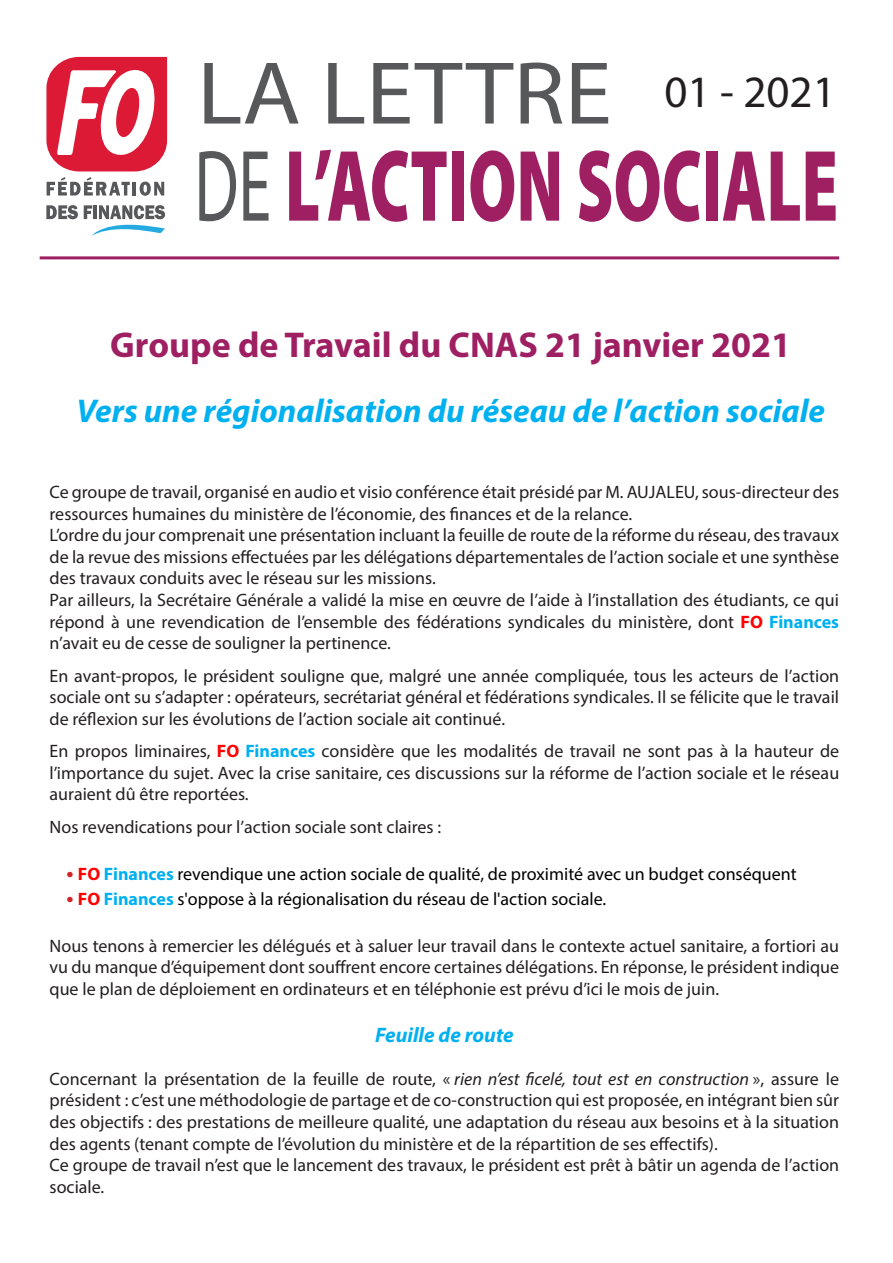
<style>
.page{position:relative;width:893px;height:1263px;background:#fff}
.page>*{position:absolute;margin:0;border:0;box-sizing:border-box;transform-origin:0 0}
.t1{font:45px "Myriad Pro";color:#231f20}
.t2{font:700 36px "Myriad Pro";color:#9e1f62}
.t3{font:italic 700 33px "Myriad Pro";color:#00b0f0}
.t4{font:italic 700 21px "Myriad Pro";color:#00b0f0}
.t5{font:18px/21.6px "Myriad Pro";color:#231f20;text-align:justify}
.t6{font:18px "Myriad Pro";color:#000}
.s1{font-weight:700;color:#f00}
.s2{font-weight:700;color:#00b0f0}
.s3{font-weight:700;font-size:21px;color:#d1232a}
.s4{font-style:italic}
</style>
<div class="page">
<svg style="left:204px;top:63px;width:95px;height:61px"></svg>
<svg style="left:328px;top:63px;width:36px;height:61px"></svg>
<svg style="left:373px;top:63px;width:140px;height:61px"></svg>
<svg style="left:521px;top:63px;width:41px;height:61px"></svg>
<svg style="left:572px;top:63px;width:36px;height:61px"></svg>
<svg style="left:199px;top:151px;width:37px;height:70px"></svg>
<svg style="left:243px;top:152px;width:26px;height:69px"></svg>
<svg style="left:289px;top:150px;width:158px;height:72px"></svg>
<div style="left:452px;top:152px;width:12px;height:69px;background:#9e1f62"></div>
<svg style="left:470px;top:150px;width:44px;height:72px"></svg>
<svg style="left:521px;top:152px;width:38px;height:69px"></svg>
<svg style="left:579px;top:150px;width:121px;height:72px"></svg>
<div style="left:706px;top:152px;width:12px;height:69px;background:#9e1f62"></div>
<svg style="left:723px;top:152px;width:42px;height:69px"></svg>
<svg style="left:771px;top:152px;width:29px;height:69px"></svg>
<svg style="left:806px;top:152px;width:30px;height:69px"></svg>
<hr style="left:40px;top:256px;width:799px;height:3px;background:#9e1f62">
<svg style="left:46px;top:57px;width:121px;height:114px"></svg>
<svg style="left:47px;top:177px;width:83px;height:19px"></svg>
<hr style="left:133px;top:182px;width:3px;height:14px;background:#57585a">
<svg style="left:140px;top:182px;width:24px;height:14px"></svg>
<svg style="left:46px;top:205px;width:32px;height:14px"></svg>
<svg style="left:84px;top:205px;width:82px;height:31px"></svg>
<p class="t1" style="left:664px;top:64px;width:173px">01 - 2021</p>
<p class="t2" style="left:110px;top:321px;width:682px">Groupe de Travail du CNAS 21 janvier 2021</p>
<p class="t3" style="left:76px;top:390px;width:750px">Vers une régionalisation du réseau de l’action sociale</p>
<p class="t5" style="left:50px;top:481px;width:791px">Ce groupe de travail, organisé en audio et visio conférence était présidé par M. AUJALEU, sous-directeur des ressources humaines du ministère de l’économie, des finances et de la relance.</p>
<p class="t5" style="left:50px;top:524px;width:791px">L’ordre du jour comprenait une présentation incluant la feuille de route de la réforme du réseau, des travaux de la revue des missions effectuées par les délégations départementales de l’action sociale et une synthèse des travaux conduits avec le réseau sur les missions.</p>
<p class="t5" style="left:50px;top:589px;width:791px">Par ailleurs, la Secrétaire Générale a validé la mise en œuvre de l’aide à l’installation des étudiants, ce qui répond à une revendication de l’ensemble des fédérations syndicales du ministère, dont <span class="s1">FO</span> <span class="s2">Finances </span>n’avait eu de cesse de souligner la pertinence.</p>
<p class="t5" style="left:50px;top:664px;width:791px">En avant-propos, le président souligne que, malgré une année compliquée, tous les acteurs de l’action sociale ont su s’adapter : opérateurs, secrétariat général et fédérations syndicales. Il se félicite que le travail de réflexion sur les évolutions de l’action sociale ait continué.</p>
<p class="t5" style="left:50px;top:740px;width:791px">En propos liminaires, <span class="s1">FO</span> <span class="s2">Finances</span> considère que les modalités de travail ne sont pas à la hauteur de l’importance du sujet. Avec la crise sanitaire, ces discussions sur la réforme de l’action sociale et le réseau auraient dû être reportées.</p>
<p class="t5" style="left:50px;top:816px;width:393px">Nos revendications pour l’action sociale sont claires :</p>
<p class="t6" style="left:67px;top:862px;width:732px"><span class="s3">•</span> <span class="s1">FO</span> <span class="s2">Finances</span> revendique une action sociale de qualité, de proximité avec un budget conséquent</p>
<p class="t6" style="left:67px;top:888px;width:541px"><span class="s3">•</span> <span class="s1">FO</span> <span class="s2">Finances</span> s'oppose à la régionalisation du réseau de l'action sociale.</p>
<p class="t5" style="left:50px;top:934px;width:791px">Nous tenons à remercier les délégués et à saluer leur travail dans le contexte actuel sanitaire, a fortiori au vu du manque d’équipement dont souffrent encore certaines délégations. En réponse, le président indique que le plan de déploiement en ordinateurs et en téléphonie est prévu d’ici le mois de juin.</p>
<p class="t4" style="left:375px;top:1021px;width:140px">Feuille de route</p>
<p class="t5" style="left:50px;top:1068px;width:791px">Concernant la présentation de la feuille de route, « <span class="s4">rien n’est ficelé, tout est en construction</span> », assure le président : c’est une méthodologie de partage et de co-construction qui est proposée, en intégrant bien sûr des objectifs : des prestations de meilleure qualité, une adaptation du réseau aux besoins et à la situation des agents (tenant compte de l’évolution du ministère et de la répartition de ses effectifs).</p>
<p class="t5" style="left:50px;top:1154px;width:791px">Ce groupe de travail n’est que le lancement des travaux, le président est prêt à bâtir un agenda de l’action sociale.</p>
</div>
